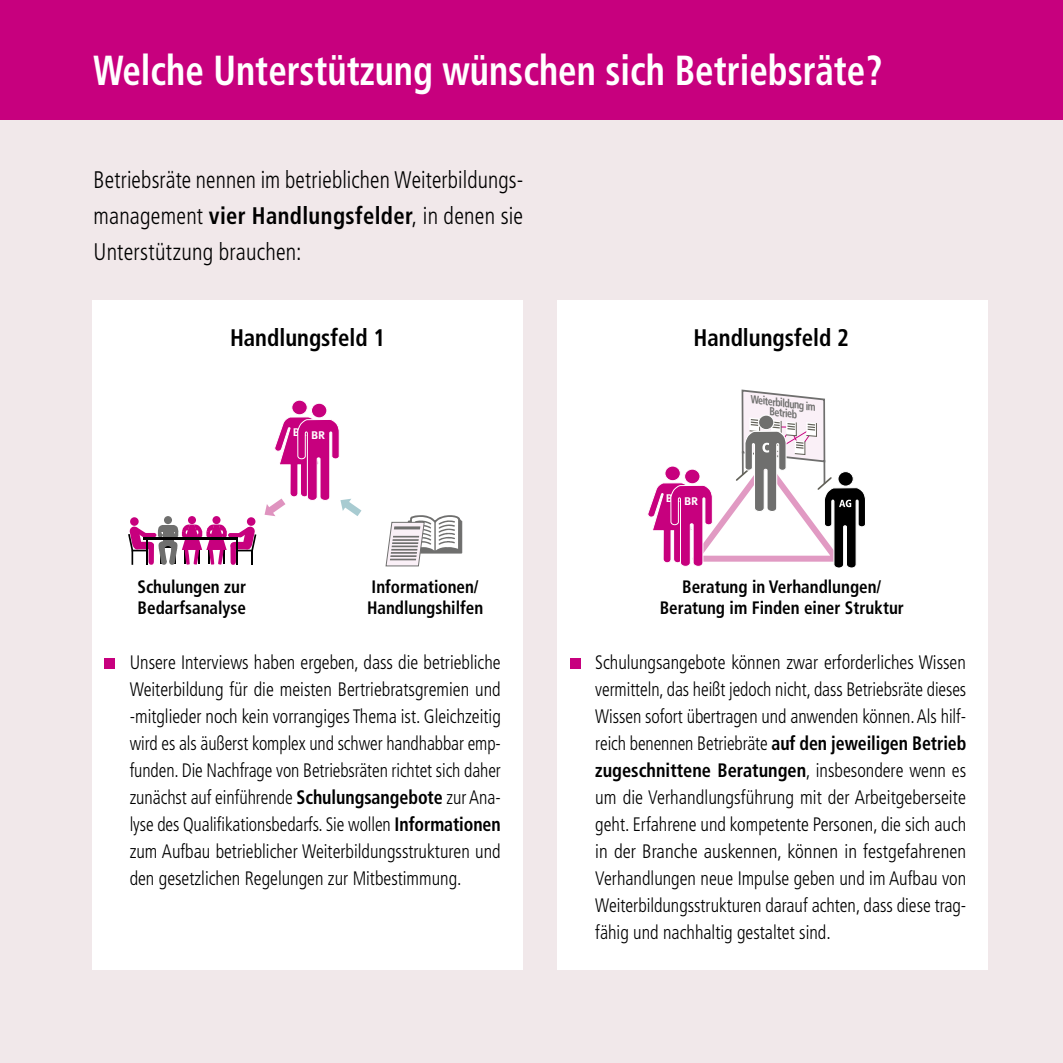
<style>
.page{position:relative;width:1063px;height:1063px;background:#f1e8ea}
.page>*{position:absolute;margin:0;border:0;box-sizing:border-box;transform-origin:0 0}
.t1{font:700 condensed 42px "Frutiger LT Std";color:#fff;scale:.88 1}
.t2{font:300 condensed 24px/36px "Frutiger LT Std";letter-spacing:.01em;color:#000;text-align:justify;scale:.92 1}
.t3{font:700 condensed 24px "Frutiger LT Std";color:#000;scale:.95 1}
.t4{font:300 condensed 19.5px/27px "Frutiger LT Std";color:#000;text-align:justify;scale:.94 1}
.t5{font:700 condensed 18px/21px "Frutiger LT Std";color:#000;scale:.95 1}
.t6{font:700 condensed 11.4px/9.9px "Frutiger LT Std";color:#6f6f6e;text-align:center;scale:.88 1}
.t7{font:11.1px "Meta Plus Bold Caps";color:#fff;scale:1.05 1}
.s1{font-weight:700}
</style>
<div class="page">
<div style="left:0;top:0;width:1063px;height:119px;background:#c7007e"></div>
<div style="left:557px;top:300px;width:430px;height:669px;background:#fff"></div>
<div style="left:92px;top:300px;width:430px;height:669px;background:#fff"></div>
<div style="left:104px;top:658px;width:11px;height:11px;background:#c7007e"></div>
<div style="left:164px;top:516px;width:8px;height:8px;background:#6f6f6e;border-radius:50%"></div>
<div style="left:130px;top:517px;width:9px;height:9px;background:#c7007e;border-radius:50%"></div>
<div style="left:247px;top:517px;width:8px;height:9px;background:#c7007e;border-radius:50%"></div>
<div style="left:212px;top:516px;width:9px;height:8px;background:#c7007e;border-radius:50%"></div>
<div style="left:188px;top:516px;width:8px;height:8px;background:#c7007e;border-radius:50%"></div>
<svg style="left:128px;top:525px;width:128px;height:40px"></svg>
<hr style="left:236px;top:539px;width:2px;height:26px;background:#000">
<svg style="left:385px;top:515px;width:78px;height:52px"></svg>
<div style="left:570px;top:658px;width:10px;height:11px;background:#c7007e"></div>
<div style="left:292px;top:400px;width:15px;height:15px;background:#c7007e;border-radius:50%"></div>
<div style="left:291px;top:400px;width:17px;height:15px;border:1px solid #fff;border-radius:50%"></div>
<svg style="left:265px;top:417px;width:96px;height:99px"></svg>
<div style="left:311px;top:403px;width:16px;height:15px;background:#c7007e;border-radius:50%"></div>
<div style="left:311px;top:403px;width:16px;height:15px;border:1px solid #fff;border-radius:50%"></div>
<svg style="left:647px;top:389px;width:219px;height:179px"></svg>
<h1 class="t1" style="left:93px;top:45px;width:898px">Welche Unterstützung wünschen sich Betriebsräte?</h1>
<p class="t2" style="left:94px;top:162px;width:469px">Betriebsräte nennen im betrieblichen Weiterbildungs&shy;management <span class="s1">vier Handlungsfelder</span>, in denen sie Unterstützung brauchen:</p>
<p class="t3" style="left:230px;top:324px;width:165px">Handlungsfeld 1</p>
<p class="t7" style="left:293px;top:427px;width:32px">BR BR</p>
<p class="t5" style="left:137px;top:576px;width:116px">Schulungen zur<br>Bedarfsanalyse</p>
<p class="t5" style="left:367px;top:576px;width:124px">Informationen/<br>Handlungshilfen</p>
<p class="t4" style="left:130px;top:649px;width:396px">Unsere Interviews haben ergeben, dass die betriebliche Weiterbildung für die meisten Bertriebratsgremien und -mitglieder noch kein vorrangiges Thema ist. Gleichzeitig wird es als äußerst komplex und schwer handhabbar emp&shy;funden. Die Nachfrage von Betriebsräten richtet sich daher zunächst auf einführende <span class="s1">Schulungsangebote</span> zur Ana&shy;lyse des Qualifikationsbedarfs. Sie wollen <span class="s1">Informationen </span>zum Aufbau betrieblicher Weiterbildungsstrukturen und den gesetzlichen Regelungen zur Mitbestimmung.</p>
<p class="t3" style="left:694px;top:324px;width:165px">Handlungsfeld 2</p>
<p class="t7" style="left:666px;top:493px;width:32px">BR BR</p>
<p class="t6" style="left:752px;top:394px;width:76px;rotate:7deg">Weiterbildung im<br>Betrieb</p>
<p class="t5" style="left:660px;top:576px;width:259px;text-align:center">Beratung in Verhandlungen/<br>Beratung im Finden einer Struktur</p>
<p class="t4" style="left:595px;top:649px;width:396px">Schulungsangebote können zwar erforderliches Wissen vermitteln, das heißt jedoch nicht, dass Betriebsräte dieses Wissen sofort übertragen und anwenden können. Als hilf&shy;reich benennen Betriebräte <span class="s1">auf den jeweiligen Betrieb zugeschnittene Beratungen</span>, insbesondere wenn es um die Verhandlungsführung mit der Arbeitgeberseite geht. Erfahrene und kompetente Personen, die sich auch in der Branche auskennen, können in festgefahrenen Verhandlungen neue Impulse geben und im Aufbau von Weiterbildungsstrukturen darauf achten, dass diese trag&shy;fähig und nachhaltig gestaltet sind.</p>
</div>
